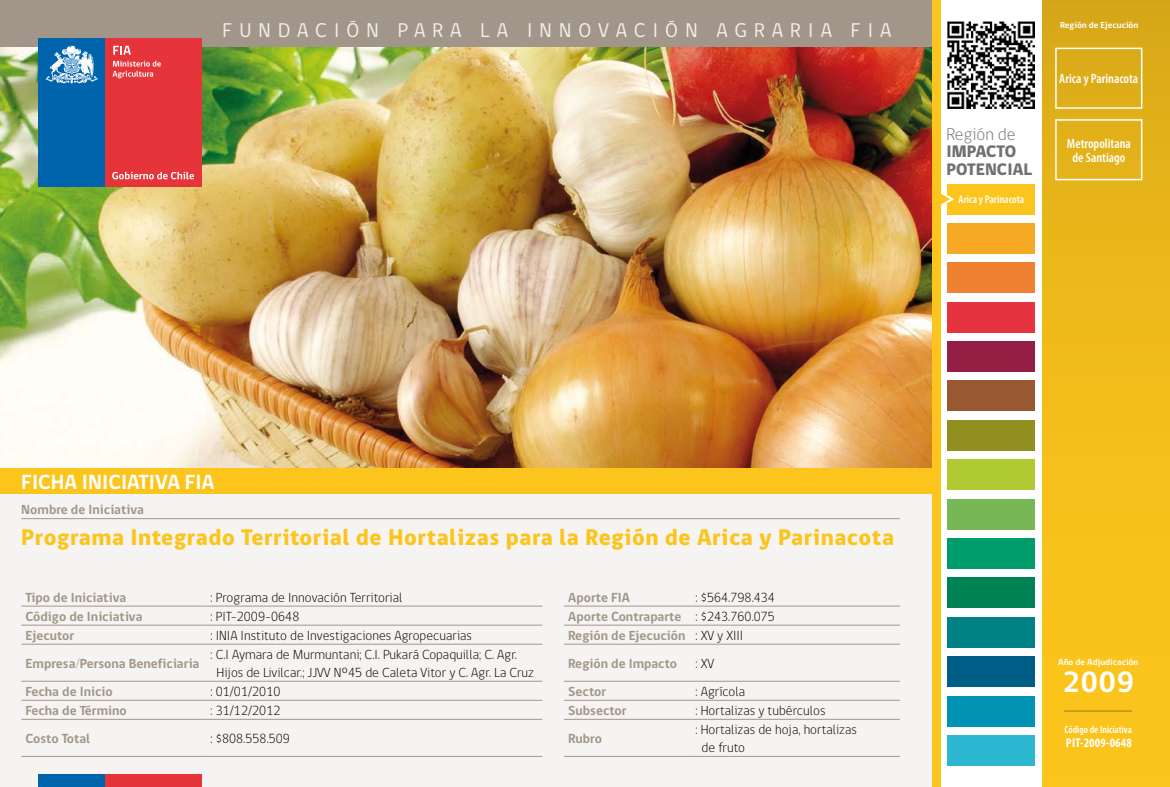
<style>
.page{position:relative;width:1170px;height:787px;background:#fff}
.page>*{position:absolute;margin:0;border:0;box-sizing:border-box;transform-origin:0 0}
.t1{font:700 30px "gob CL";color:#fff}
.t2{font:800 23.25px "gob CL";letter-spacing:.025em;color:#fcc51d}
.t3{font:700 21px "gob CL";letter-spacing:.005em;color:#fff}
.t4{font:20.4px "gob CL";letter-spacing:.35em;color:#f2efec}
.t5{font:300 17.4px "gob CL";letter-spacing:.005em;color:#707172}
.t6{font:800 17.1px/18.1px "gob CL";letter-spacing:.005em;color:#707172}
.t7{font:300 13.5px/18px "gob CL";letter-spacing:.005em;color:#000}
.t8{font:700 13.5px "gob CL";letter-spacing:.005em;color:#a19689}
.t9{font:600 condensed 13.5px/14px "Myriad Pro";color:#fff;text-align:center}
.t10{font:700 condensed 12.75px "Myriad Pro";letter-spacing:.015em;color:#fff}
.t11{font:600 condensed 11.25px "Myriad Pro";color:#fff}
.t12{font:600 condensed 10.5px "Myriad Pro";color:#fff}
.t13{font:700 9px "gob CL";letter-spacing:.005em;color:#fff}
.s1{font-weight:300;color:#000}
</style>
<div class="page">
<div style="left:0;top:483px;width:933px;height:304px;background:#f6f4f2"></div>
<div style="left:0;top:468px;width:934px;height:25px;background:#fcc51d"></div>
<div style="left:1042px;top:0;width:127px;height:787px;background:linear-gradient(to bottom,#dcac1a,#ffc91d)"></div>
<div style="left:38px;top:774px;width:67px;height:13px;background:#0064ad"></div>
<div style="left:105px;top:774px;width:97px;height:13px;background:#e5343a"></div>
<div style="left:947px;top:262px;width:87px;height:31px;background:#ee8132"></div>
<div style="left:947px;top:223px;width:87px;height:31px;background:#f6a924"></div>
<div style="left:947px;top:184px;width:87px;height:30px;background:#fcc51d"></div>
<div style="left:947px;top:302px;width:87px;height:30px;background:#e53440"></div>
<div style="left:947px;top:341px;width:87px;height:31px;background:#951f44"></div>
<div style="left:947px;top:695px;width:87px;height:31px;background:#0093b4"></div>
<div style="left:947px;top:617px;width:87px;height:30px;background:#008183"></div>
<div style="left:947px;top:735px;width:87px;height:30px;background:#2db8d2"></div>
<div style="left:947px;top:656px;width:87px;height:31px;background:#005d86"></div>
<div style="left:947px;top:381px;width:87px;height:30px;background:#985831"></div>
<div style="left:947px;top:499px;width:87px;height:30px;background:#77b756"></div>
<div style="left:947px;top:459px;width:87px;height:31px;background:#b0ca34"></div>
<div style="left:947px;top:577px;width:87px;height:31px;background:#008255"></div>
<div style="left:947px;top:538px;width:87px;height:31px;background:#009d6c"></div>
<div style="left:947px;top:420px;width:87px;height:30px;background:#908f20"></div>
<svg style="left:940px;top:190px;width:14px;height:18px"></svg>
<div style="left:931px;top:0;width:9px;height:787px;background:#fcc51d"></div>
<img style="left:0;top:47px;width:931px;height:421px">
<div style="left:0;top:0;width:931px;height:47px;background:#a19689"></div>
<div style="left:38px;top:38px;width:67px;height:148px;background:#0064ad"></div>
<div style="left:105px;top:38px;width:97px;height:148px;background:#e5343a"></div>
<svg style="left:46px;top:45px;width:52px;height:39px"></svg>
<svg style="left:113px;top:46px;width:18px;height:9px"></svg>
<svg style="left:112px;top:61px;width:49px;height:17px"></svg>
<svg style="left:112px;top:172px;width:82px;height:7px"></svg>
<img style="left:947px;top:22px;width:87px;height:86px">
<hr style="left:21px;top:518px;width:878px;height:1px;background:#a19689">
<hr style="left:21px;top:606px;width:185px;height:1px;background:#a19689">
<hr style="left:206px;top:606px;width:336px;height:1px;background:#a19689">
<hr style="left:564px;top:606px;width:127px;height:1px;background:#a19689">
<hr style="left:691px;top:606px;width:208px;height:1px;background:#a19689">
<hr style="left:21px;top:625px;width:185px;height:1px;background:#a19689">
<hr style="left:206px;top:625px;width:336px;height:1px;background:#a19689">
<hr style="left:564px;top:625px;width:127px;height:1px;background:#a19689">
<hr style="left:691px;top:625px;width:208px;height:1px;background:#a19689">
<hr style="left:21px;top:644px;width:185px;height:1px;background:#a19689">
<hr style="left:206px;top:644px;width:336px;height:1px;background:#a19689">
<hr style="left:564px;top:644px;width:127px;height:1px;background:#a19689">
<hr style="left:691px;top:644px;width:208px;height:1px;background:#a19689">
<hr style="left:21px;top:681px;width:185px;height:1px;background:#a19689">
<hr style="left:206px;top:681px;width:336px;height:1px;background:#a19689">
<hr style="left:564px;top:681px;width:127px;height:1px;background:#a19689">
<hr style="left:691px;top:681px;width:208px;height:1px;background:#a19689">
<hr style="left:21px;top:700px;width:185px;height:1px;background:#a19689">
<hr style="left:206px;top:700px;width:336px;height:1px;background:#a19689">
<hr style="left:564px;top:700px;width:127px;height:1px;background:#a19689">
<hr style="left:691px;top:700px;width:208px;height:1px;background:#a19689">
<hr style="left:21px;top:719px;width:185px;height:1px;background:#a19689">
<hr style="left:206px;top:719px;width:336px;height:1px;background:#a19689">
<hr style="left:564px;top:719px;width:127px;height:1px;background:#a19689">
<hr style="left:691px;top:719px;width:208px;height:1px;background:#a19689">
<hr style="left:21px;top:756px;width:185px;height:1px;background:#a19689">
<hr style="left:206px;top:756px;width:336px;height:1px;background:#a19689">
<hr style="left:564px;top:756px;width:127px;height:1px;background:#a19689">
<hr style="left:691px;top:756px;width:208px;height:1px;background:#a19689">
<hr style="left:1064px;top:710px;width:68px;height:1px;background:#9c9e9f">
<div style="left:1055px;top:48px;width:87px;height:61px;border:2px solid #fff"></div>
<div style="left:1055px;top:119px;width:87px;height:61px;border:2px solid #fff"></div>
<h3 class="t4" style="left:222px;top:16px;width:670px">FUNDACIÓN PARA LA INNOVACIÓN AGRARIA FIA</h3>
<p class="t5" style="left:946px;top:122px;width:71px">Región de</p>
<p class="t6" style="left:946px;top:143px;width:87px">IMPACTO<br>POTENCIAL</p>
<p class="t11" style="left:958px;top:193px;width:67px">Arica y Parinacota</p>
<p class="t13" style="left:1060px;top:19px;width:80px">Región de Ejecución</p>
<p class="t9" style="left:1059px;top:72px;width:80px">Arica y Parinacota</p>
<p class="t9" style="left:1066px;top:137px;width:65px">Metropolitana de Santiago</p>
<h3 class="t3" style="left:21px;top:467px;width:195px">FICHA INICIATIVA FIA</h3>
<p class="t8" style="left:21px;top:500px;width:124px">Nombre de Iniciativa</p>
<h2 class="t2" style="left:21px;top:521px;width:874px">Programa Integrado Territorial de Hortalizas para la Región de Arica y Parinacota</h2>
<p class="t8" style="left:26px;top:588px;width:102px">Tipo de Iniciativa</p>
<p class="t7" style="left:210px;top:588px;width:193px">: Programa de Innovación Territorial</p>
<p class="t8" style="left:568px;top:588px;width:63px">Aporte FIA</p>
<p class="t7" style="left:695px;top:588px;width:81px">: $564.798.434</p>
<p class="t8" style="left:26px;top:607px;width:118px">Código de Iniciativa</p>
<p class="t7" style="left:210px;top:607px;width:90px">: PIT-2009-0648</p>
<p class="t8" style="left:568px;top:607px;width:208px">Aporte Contraparte <span class="s1">: $243.760.075</span></p>
<p class="t8" style="left:26px;top:626px;width:50px">Ejecutor</p>
<p class="t7" style="left:210px;top:626px;width:263px">: INIA Instituto de Investigaciones Agropecuarias</p>
<p class="t8" style="left:568px;top:626px;width:177px">Región de Ejecución <span class="s1">: XV y XIII</span></p>
<p class="t8" style="left:26px;top:654px;width:175px">Empresa/Persona Beneficiaria</p>
<p class="t7" style="left:216px;top:645px;width:319px;text-indent:-6px">: C.I Aymara de Murmuntani; C.I. Pukará Copaquilla; C. Agr.<br>Hijos de Livilcar.; JJVV Nº45 de Caleta Vitor y C. Agr. La Cruz</p>
<p class="t8" style="left:568px;top:654px;width:110px">Región de Impacto</p>
<p class="t7" style="left:695px;top:654px;width:20px">: XV</p>
<p class="t8" style="left:26px;top:682px;width:89px">Fecha de Inicio</p>
<p class="t7" style="left:210px;top:683px;width:71px">: 01/01/2010</p>
<p class="t8" style="left:568px;top:682px;width:40px">Sector</p>
<p class="t7" style="left:695px;top:683px;width:51px">: Agrícola</p>
<p class="t8" style="left:26px;top:701px;width:103px">Fecha de Término</p>
<p class="t7" style="left:210px;top:702px;width:71px">: 31/12/2012</p>
<p class="t8" style="left:568px;top:701px;width:60px">Subsector</p>
<p class="t7" style="left:695px;top:702px;width:131px">: Hortalizas y tubérculos</p>
<p class="t8" style="left:26px;top:729px;width:66px">Costo Total</p>
<p class="t7" style="left:210px;top:730px;width:81px">: $808.558.509</p>
<p class="t8" style="left:568px;top:729px;width:35px">Rubro</p>
<p class="t7" style="left:701px;top:721px;width:157px;text-indent:-6px">: Hortalizas de hoja, hortalizas de fruto</p>
<p class="t13" style="left:1058px;top:655px;width:82px">Año de Adjudicación</p>
<h1 class="t1" style="left:1062px;top:661px;width:72px">2009</h1>
<p class="t12" style="left:1064px;top:724px;width:69px">Código de Iniciativa</p>
<p class="t10" style="left:1065px;top:735px;width:67px">PIT-2009-0648</p>
</div>
